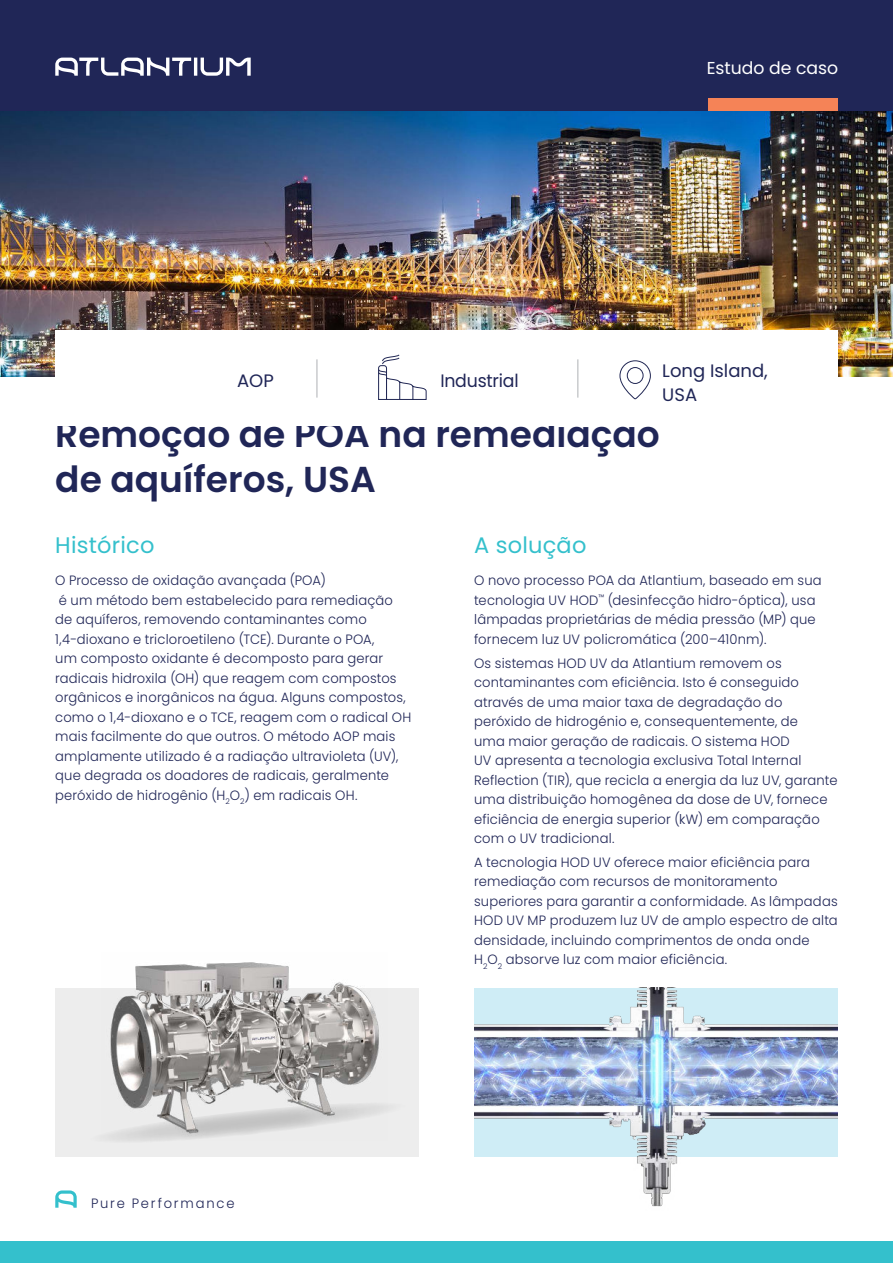
<style>
.page{position:relative;width:893px;height:1263px;background:#fff}
.page>*{position:absolute;margin:0;border:0;box-sizing:border-box;transform-origin:0 0}
.t1{font:600 36px/45px "Poppins";color:#202657}
.t2{font:22.5px "Poppins";letter-spacing:.01em;color:#34c0cc}
.t3{font:18px/24px "Poppins";color:#202657}
.t4{font:18px "Poppins";color:#202657;scale:.96 1}
.t5{font:17.25px "Poppins";color:#fff}
.t6{font:300 13.5px/19.5px "Poppins";letter-spacing:.015em;color:#202657}
.t7{font:300 13.5px "Poppins";letter-spacing:.14em;color:#202657}
</style>
<div class="page">
<div style="left:0;top:1242px;width:893px;height:21px;background:#34c0cc"></div>
<svg style="left:55px;top:1190px;width:22px;height:18px"></svg>
<img style="left:0;top:111px;width:893px;height:265px">
<div style="left:0;top:0;width:893px;height:111px;background:#202657"></div>
<div style="left:708px;top:98px;width:130px;height:13px;background:#f58357"></div>
<hr style="left:194px;top:58px;width:3px;height:18px;background:#fff">
<svg style="left:201px;top:58px;width:50px;height:18px"></svg>
<svg style="left:55px;top:58px;width:136px;height:18px"></svg>
<div style="left:55px;top:330px;width:783px;height:95px;background:#fff"></div>
<hr style="left:577px;top:359px;width:2px;height:39px;background:#c9cbcd">
<hr style="left:316px;top:359px;width:2px;height:39px;background:#c9cbcd">
<svg style="left:378px;top:354px;width:49px;height:46px"></svg>
<img style="left:474px;top:988px;width:364px;height:254px">
<svg style="left:619px;top:360px;width:32px;height:39px"></svg>
<div style="left:55px;top:988px;width:364px;height:168px;background:#ededed"></div>
<img style="left:108px;top:962px;width:279px;height:179px">
<p class="t5" style="left:707px;top:61px;width:133px">Estudo de caso</p>
<h3 class="t3" style="left:237px;top:370px;width:38px">AOP</h3>
<h3 class="t4" style="left:440px;top:372px;width:83px">Industrial</h3>
<h3 class="t3" style="left:662px;top:360px;width:107px">Long Island,<br>USA</h3>
<h1 class="t1" style="left:55px;top:415px;width:606px">Remoção de POA na remediação de aquíferos, USA</h1>
<h2 class="t2" style="left:55px;top:535px;width:101px">Histórico</h2>
<p class="t6" style="left:55px;top:571px;width:357px">O Processo de oxidação avançada (POA)<br>é um método bem estabelecido para remediação<br>de aquíferos, removendo contaminantes como 1,4-dioxano e tricloroetileno (TCE). Durante o POA,<br>um composto oxidante é decomposto para gerar radicais hidroxila (OH) que reagem com compostos orgânicos e inorgânicos na água. Alguns compostos, como o 1,4-dioxano e o TCE, reagem com o radical OH mais facilmente do que outros. O método AOP mais amplamente utilizado é a radiação ultravioleta (UV), que degrada os doadores de radicais, geralmente peróxido de hidrogênio (H<sub>2</sub>O<sub>2</sub>) em radicais OH.</p>
<h2 class="t2" style="left:474px;top:535px;width:114px">A solução</h2>
<p class="t6" style="left:474px;top:571px;width:349px">O novo processo POA da Atlantium, baseado em sua tecnologia UV HOD<sup>™</sup> (desinfecção hidro-óptica), usa lâmpadas proprietárias de média pressão (MP) que fornecem luz UV policromática (200–410nm).</p>
<p class="t6" style="left:474px;top:653px;width:365px">Os sistemas HOD UV da Atlantium removem os contaminantes com eficiência. Isto é conseguido através de uma maior taxa de degradação do peróxido de hidrogénio e, consequentemente, de<br>uma maior geração de radicais. O sistema HOD<br>UV apresenta a tecnologia exclusiva Total Internal Reflection (TIR), que recicla a energia da luz UV, garante uma distribuição homogênea da dose de UV, fornece eficiência de energia superior (kW) em comparação com o UV tradicional.</p>
<p class="t6" style="left:474px;top:852px;width:365px">A tecnologia HOD UV oferece maior eficiência para remediação com recursos de monitoramento superiores para garantir a conformidade. As lâmpadas HOD UV MP produzem luz UV de amplo espectro de alta densidade, incluindo comprimentos de onda onde H<sub>2</sub>O<sub>2</sub> absorve luz com maior eficiência.</p>
<p class="t7" style="left:91px;top:1195px;width:145px">Pure Performance</p>
</div>
